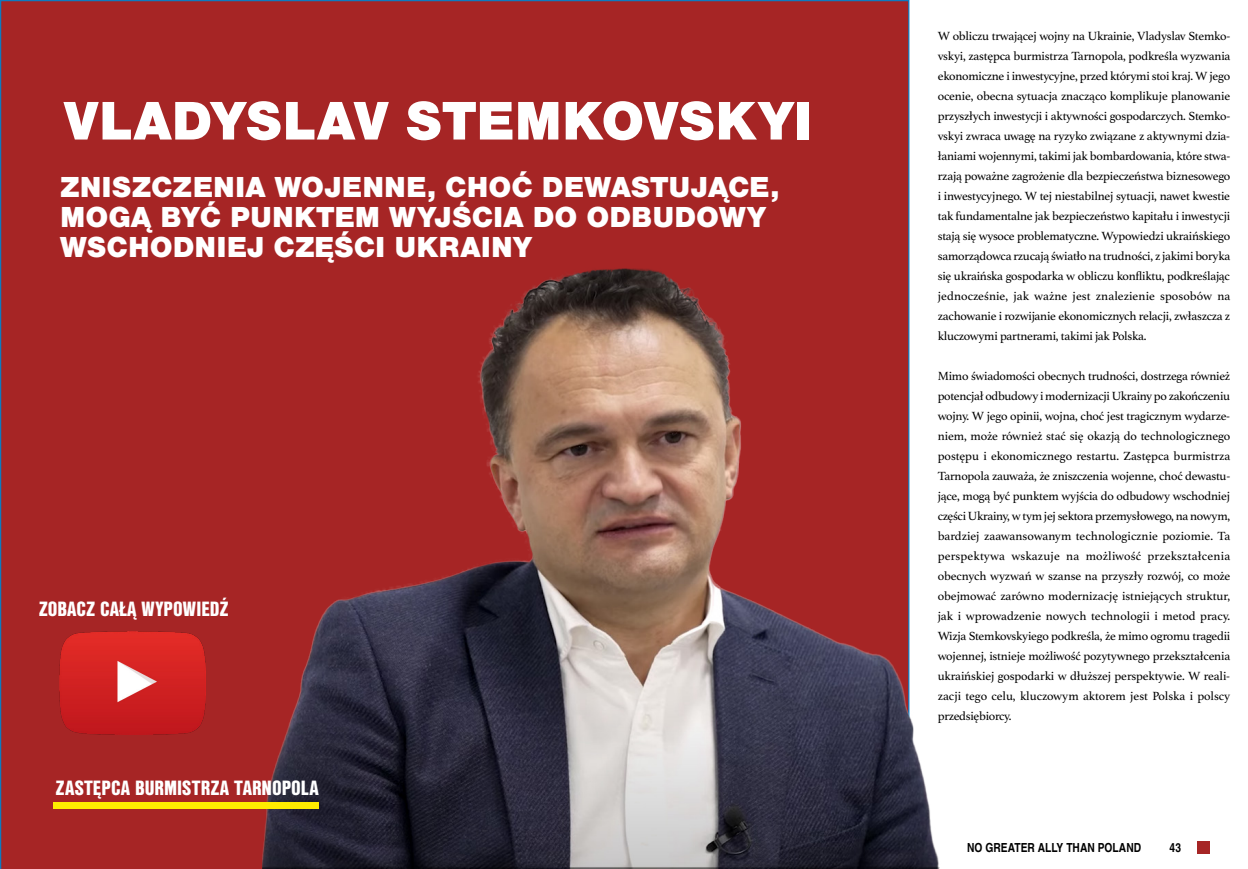
<style>
.page{position:relative;width:1248px;height:869px;background:#fff}
.page>*{position:absolute;margin:0;border:0;box-sizing:border-box;transform-origin:0 0}
.t1{font:900 56.25px "Nimbus San";color:#fff}
.t2{font:900 30px/30px "Nimbus San";color:#fff}
.t3{font:900 20px "Nimbus San Con L";color:#fff}
.t4{font:12.5px/20px "Athelas";letter-spacing:-.02em;color:#000;text-align:justify}
.t5{font:700 12.5px "Nimbus San Con L";color:#000}
</style>
<div class="page">
<div style="left:1196px;top:840px;width:13px;height:13px;background:#a62525"></div>
<div style="left:0;top:0;width:909px;height:868px;background:#a62525"></div>
<img style="left:262px;top:256px;width:678px;height:612px">
<div style="left:54px;top:801px;width:265px;height:7px;background:#ffed00"></div>
<img style="left:60px;top:631px;width:145px;height:102px">
<h1 class="t1" style="left:64px;top:89px;width:750px">VLADYSLAV STEMKOVSKYI</h1>
<h2 class="t2" style="left:60px;top:172px;width:720px">ZNISZCZENIA WOJENNE, CHOĆ DEWASTUJĄCE,<br>MOGĄ BYĆ PUNKTEM WYJŚCIA DO ODBUDOWY<br>WSCHODNIEJ CZĘŚCI UKRAINY</h2>
<h3 class="t3" style="left:39px;top:593px;width:191px">ZOBACZ CAŁĄ WYPOWIEDŹ</h3>
<h3 class="t3" style="left:56px;top:772px;width:264px">ZASTĘPCA BURMISTRZA TARNOPOLA</h3>
<p class="t4" style="left:937px;top:26px;width:294px">W obliczu trwającej wojny na Ukrainie, Vladyslav Stemko&shy;vskyi, zastępca burmistrza Tarnopola, podkreśla wyzwania ekonomiczne i inwestycyjne, przed którymi stoi kraj. W jego ocenie, obecna sytuacja znacząco komplikuje planowanie przyszłych inwestycji i aktywności gospodarczych. Stemko&shy;vskyi zwraca uwagę na ryzyko związane z aktywnymi dzia&shy;łaniami wojennymi, takimi jak bombardowania, które stwa&shy;rzają poważne zagrożenie dla bezpieczeństwa biznesowego i inwestycyjnego. W tej niestabilnej sytuacji, nawet kwestie tak fundamentalne jak bezpieczeństwo kapitału i inwestycji stają się wysoce problematyczne. Wypowiedzi ukraińskiego samorządowca rzucają światło na trudności, z jakimi boryka się ukraińska gospodarka w obliczu konfliktu, podkreślając jednocześnie, jak ważne jest znalezienie sposobów na zachowanie i rozwijanie ekonomicznych relacji, zwłaszcza z kluczowymi partnerami, takimi jak Polska.</p>
<p class="t4" style="left:937px;top:366px;width:294px">Mimo świadomości obecnych trudności, dostrzega również potencjał odbudowy i modernizacji Ukrainy po zakończeniu wojny. W jego opinii, wojna, choć jest tragicznym wydarze&shy;niem, może również stać się okazją do technologicznego postępu i ekonomicznego restartu. Zastępca burmistrza Tarnopola zauważa, że zniszczenia wojenne, choć dewastu&shy;jące, mogą być punktem wyjścia do odbudowy wschodniej części Ukrainy, w tym jej sektora przemysłowego, na nowym, bardziej zaawansowanym technologicznie poziomie. Ta perspektywa wskazuje na możliwość przekształcenia obecnych wyzwań w szanse na przyszły rozwój, co może obejmować zarówno modernizację istniejących struktur, jak i wprowadzenie nowych technologii i metod pracy.<br>Wizja Stemkovskyiego podkreśla, że mimo ogromu tragedii wojennej, istnieje możliwość pozytywnego przekształcenia ukraińskiej gospodarki w dłuższej perspektywie. W reali&shy;zacji tego celu, kluczowym aktorem jest Polska i polscy przedsiębiorcy.</p>
<p class="t5" style="left:967px;top:837px;width:175px">NO GREATER ALLY THAN POLAND</p>
<p class="t5" style="left:1169px;top:837px;width:13px">43</p>
</div>
